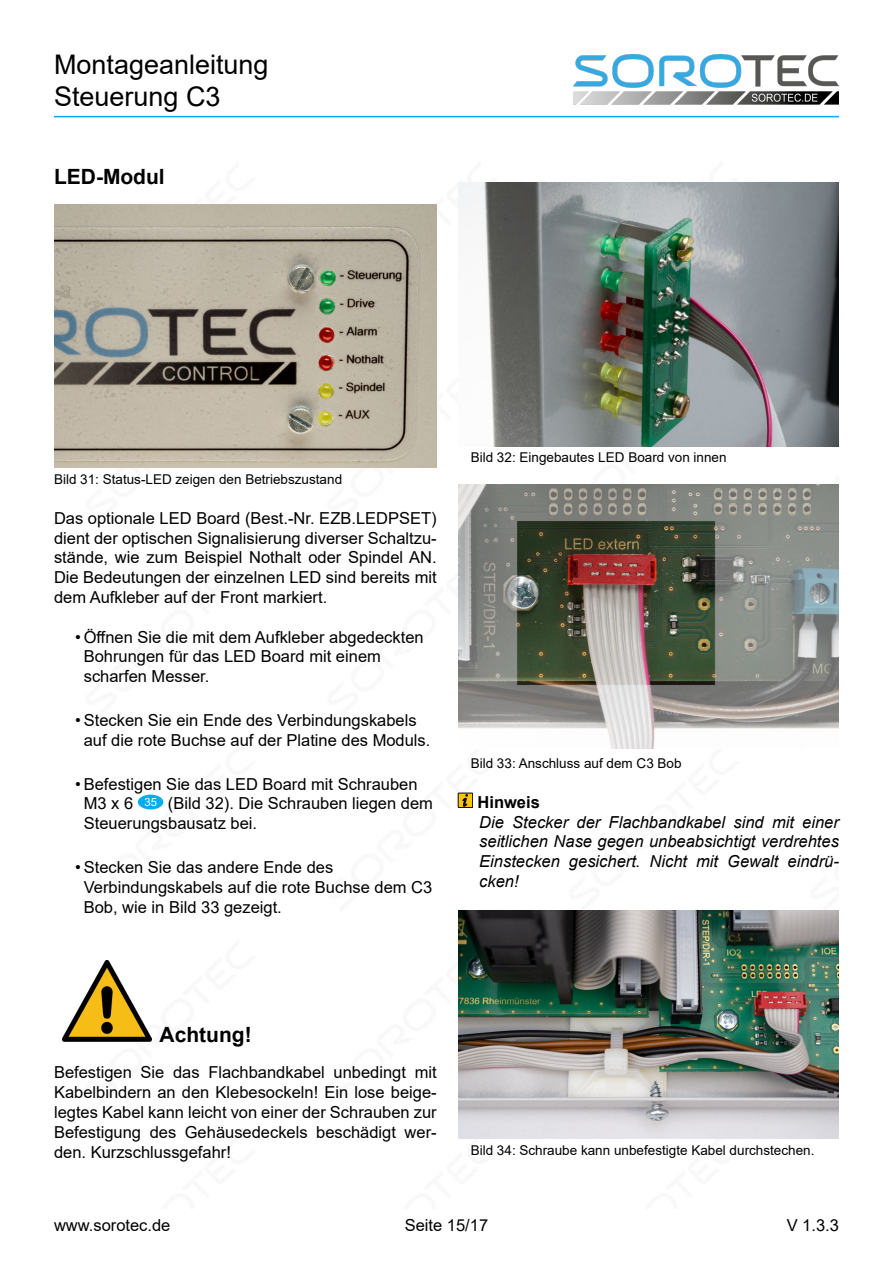
<style>
.page{position:relative;width:893px;height:1263px;background:#fff}
.page>*{position:absolute;margin:0;border:0;box-sizing:border-box;transform-origin:0 0}
.t1{font:27px/32.4px "Arial";color:#000}
.Überschrift_2{font:700 21px "Arial";color:#000}
.Text{font:16.5px/19.8px "Arial";color:#000}
.Hinweis{font:italic 16.5px/19.8px "Arial";color:#000;text-align:justify}
.Hinweis_Überschrift{font:700 16.5px "Arial";color:#000}
.Bildtext{font:13.5px "Arial";color:#000}
.Text-2{font:13.5px "Arial";color:#000}
.Kreisnummer{font:11.25px "Arial";color:#fff}
</style>
<div class="page">
<img style="left:574px;top:54px;width:265px;height:51px">
<hr style="left:54px;top:116px;width:785px;height:1px;background:#00aeef">
<img style="left:54px;top:204px;width:383px;height:264px">
<div style="left:138px;top:794px;width:25px;height:15px;background:#00aeef;border-radius:50%"></div>
<img style="left:63px;top:961px;width:89px;height:80px">
<img style="left:458px;top:183px;width:381px;height:263px">
<img style="left:458px;top:485px;width:381px;height:263px">
<div style="left:458px;top:793px;width:15px;height:14px;background:#fec501"></div>
<div style="left:458px;top:793px;width:15px;height:15px;border:1px solid #010101"></div>
<svg style="left:462px;top:794px;width:6px;height:12px"></svg>
<img style="left:458px;top:910px;width:381px;height:228px">
<h1 class="t1" style="left:54px;top:48px;width:216px">Montageanleitung<br>Steuerung C3</h1>
<p class="Überschrift_2" style="left:54px;top:162px;width:112px">LED-Modul</p>
<p class="Text-2" style="left:54px;top:470px;width:290px">Bild 31: Status-LED zeigen den Betriebszustand</p>
<p class="Text" style="left:54px;top:508px;width:384px;text-align:justify">Das optionale LED Board (Best.-Nr. EZB.LEDPSET) dient der optischen Signalisierung diverser Schaltzu&shy;stände, wie zum Beispiel Nothalt oder Spindel AN.<br>Die Bedeutungen der einzelnen LED sind bereits mit dem Aufkleber auf der Front markiert.</p>
<p class="Text" style="left:84px;top:627px;width:341px;text-indent:-9px">• Öffnen Sie die mit dem Aufkleber abgedeckten<br>Bohrungen für das LED Board mit einem scharfen Messer.</p>
<p class="Text" style="left:84px;top:710px;width:348px;text-indent:-9px">• Stecken Sie ein Ende des Verbindungskabels auf die rote Buchse auf der Platine des Moduls.</p>
<p class="Text" style="left:84px;top:774px;width:335px;text-indent:-9px">• Befestigen Sie das LED Board mit Schrauben<br>M3 x 6</p>
<p class="Text" style="left:84px;top:794px;width:351px;text-indent:84px">(Bild 32). Die Schrauben liegen dem<br>Steuerungsbausatz bei.</p>
<p class="Text" style="left:84px;top:857px;width:350px;text-indent:-9px">• Stecken Sie das andere Ende des<br>Verbindungskabels auf die rote Buchse dem C3<br>Bob, wie in Bild 33 gezeigt.</p>
<p class="Kreisnummer" style="left:144px;top:794px;width:14px">35</p>
<p class="Bildtext" style="left:471px;top:448px;width:257px">Bild 32: Eingebautes LED Board von innen</p>
<p class="Bildtext" style="left:471px;top:754px;width:212px">Bild 33: Anschluss auf dem C3 Bob</p>
<p class="Hinweis_Überschrift" style="left:478px;top:790px;width:64px">Hinweis</p>
<p class="Hinweis" style="left:479px;top:812px;width:361px">Die Stecker der Flachbandkabel sind mit einer seitlichen Nase gegen unbeabsichtigt verdrehtes Einstecken gesichert. Nicht mit Gewalt eindrü&shy;cken!</p>
<p class="Überschrift_2" style="left:160px;top:1019px;width:94px">Achtung!</p>
<p class="Text" style="left:54px;top:1062px;width:384px;text-align:justify">Befestigen Sie das Flachbandkabel unbedingt mit Kabelbindern an den Klebesockeln! Ein lose beige&shy;legtes Kabel kann leicht von einer der Schrauben zur Befestigung des Gehäusedeckels beschädigt wer&shy;den. Kurzschlussgefahr!</p>
<p class="Bildtext" style="left:471px;top:1140px;width:345px">Bild 34: Schraube kann unbefestigte Kabel durchstechen.</p>
<p class="Text" style="left:405px;top:1215px;width:85px">Seite 15/17</p>
<p class="Text" style="left:54px;top:1215px;width:118px">www.sorotec.de</p>
<p class="Text" style="left:787px;top:1215px;width:54px">V 1.3.3</p>
</div>
